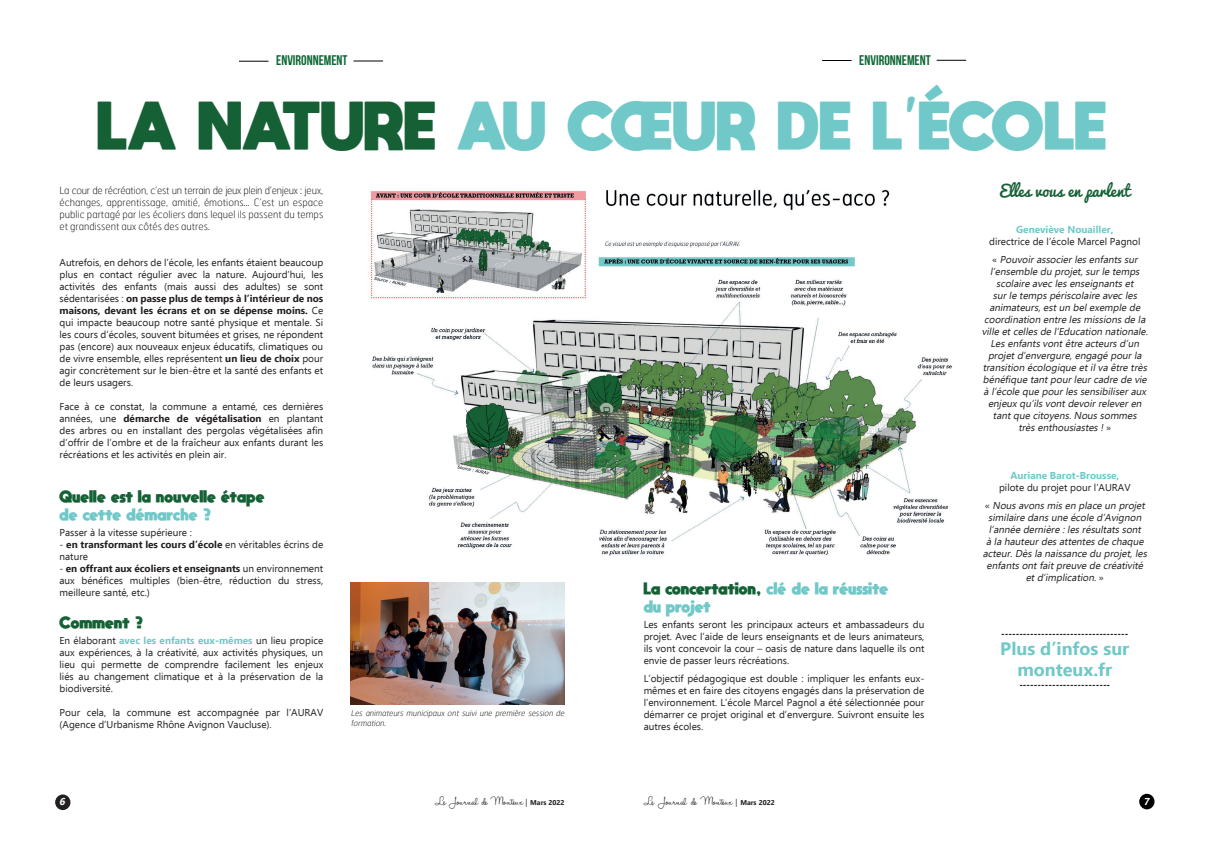
<style>
.page{position:relative;width:1208px;height:859px;background:#fff}
.page>*{position:absolute;margin:0;border:0;box-sizing:border-box;transform-origin:0 0}
.t1{font:800 48px "moon get";letter-spacing:.01em;color:#70c8c8}
.t2{font:700 18px "Ebrima";color:#70c8c8}
.t3{font:16px "Pacifico";color:#156136}
.t4{font:14px "Bebas Neue";color:#0d6635}
.t5{font:13px "Halo Handletter";color:#231f20}
.t6{font:800 12px "moon get";color:#156136}
.t7{font:800 12px "moon get";color:#70c8c8}
.t8{font:10px/12px "Ebrima";color:#231f20;text-align:justify}
.t9{font:italic 10px/12px "Ebrima";color:#231f20;text-align:center}
.t10{font:100 10px/12px "Hermes";color:#231f20;text-align:justify}
.t11{font:700 10px/12px "Ebrima";color:#231f20}
.t12{font:700 10px "Ebrima";color:#70c8c8}
.t13{font:italic 700 10px "Ebrima";color:#fff}
.t14{font:700 9px "Ebrima";color:#231f20}
.t15{font:italic 100 8px/10px "Hermes";color:#231f20}
.s1{color:#166036}
.s2{font-family:"Pacifico";font-weight:400}
.s3{font-style:normal}
.s4{font-weight:700}
.s5{font-weight:400}
.s6{font-weight:700;color:#70c8c8}
.s7{color:#70c8c8}
.s8{font-family:"Ebrima";font-size:8px}
.s9{font-family:"Ebrima";font-weight:700;font-size:7px}
</style>
<div class="page">
<div style="left:1139px;top:794px;width:15px;height:15px;background:#000;border-radius:50%"></div>
<div style="left:55px;top:794px;width:15px;height:16px;background:#231f20;border-radius:50%"></div>
<img style="left:370px;top:189px;width:582px;height:367px">
<hr style="left:353px;top:61px;width:30px;height:1px;background:#000">
<svg style="left:239px;top:61px;width:29px;height:1px"></svg>
<img style="left:351px;top:582px;width:213px;height:122px">
<hr style="left:936px;top:60px;width:30px;height:1px;background:#000">
<svg style="left:822px;top:60px;width:29px;height:1px"></svg>
<p class="t4" style="left:276px;top:53px;width:73px">ENVIRONNEMENT</p>
<p class="t4" style="left:859px;top:52px;width:73px">ENVIRONNEMENT</p>
<p class="t1" style="left:98px;top:96px;width:1011px"><span class="s1">LA NATURE</span> AU CŒUR DE L<span class="s2">’</span>ÉCOLE</p>
<p class="t3" style="left:999px;top:182px;width:132px">Elles vous en parlent</p>
<p class="t12" style="left:1016px;top:222px;width:99px">Geneviève Nouailler,</p>
<p class="t8" style="left:989px;top:235px;width:153px">directrice de l’école Marcel Pagnol</p>
<p class="t9" style="left:981px;top:253px;width:170px"><span class="s3">«</span> Pouvoirassocierlesenfantssur l’ensemble du projet,surle temps scolaire aveclesenseignantset<br>surle tempspériscolaire avecles animateurs,estun belexemple de coordination entre lesmissionsde la ville etcellesde l’Education nationale.<br>Lesenfantsvontêtre acteursd’un projetd’envergure,engagé pourla transition écologique etilva être très bénéfique tantpourleurcadre de vie à l’école que pourlessensibiliseraux enjeuxqu’ilsvontdevoirreleveren tantque citoyens.Noussommes</p>
<p class="t9" style="left:1018px;top:421px;width:94px">trèsenthousiastes!<span class="s3">»</span></p>
<p class="t10" style="left:60px;top:184px;width:265px">La cour de récréation, c’est un terrain de jeux plein d’enjeux : jeux, échanges, apprentissage, amitié, émotions… C’est un espace public partagé par les écoliers dans lequel ils passent du temps et grandissent aux côtés des autres.</p>
<p class="t8" style="left:60px;top:256px;width:265px">Autrefois, en dehors de l’école, les enfants étaient beaucoup plus en contact régulier avec la nature. Aujourd’hui, les activités des enfants (mais aussi des adultes) se sont sédentarisées : <span class="s4">on passe plus de temps à l’intérieur de nos maisons, devant les écrans et on se dépense moins.</span> Ce qui impacte beaucoup notre santé physique et mentale. Si les cours d’écoles, souvent bitumées et grises, ne répondent pas (encore) aux nouveaux enjeux éducatifs, climatiques ou de vivre ensemble, elles représentent <span class="s4">un lieu de choix</span> pour agir concrètement sur le bien-être et la santé des enfants et de leurs usagers.</p>
<p class="t8" style="left:60px;top:400px;width:265px">Face à ce constat, la commune a entamé, ces dernières années, une <span class="s4">démarche de végétalisation</span> en plantant des arbres ou en installant des pergolas végétalisées afin d’offrir de l’ombre et de la fraîcheur aux enfants durant les récréations et les activités en plein air.</p>
<p class="t6" style="left:60px;top:489px;width:207px">Quelle est la nouvelle étape</p>
<p class="t7" style="left:60px;top:507px;width:153px">de cette démarche ?</p>
<p class="t8" style="left:60px;top:526px;width:134px">Passer à la vitesse supérieure :</p>
<p class="t11" style="left:60px;top:538px;width:265px"><span class="s5">-</span> en transformant les cours d’école <span class="s5">en véritables écrins de nature</span></p>
<p class="t8" style="left:60px;top:562px;width:265px">- <span class="s4">en offrant aux écoliers et enseignants</span> un environnement aux bénéfices multiples (bien-être, réduction du stress, meilleure santé, etc.)</p>
<p class="t6" style="left:60px;top:615px;width:85px">Comment ?</p>
<p class="t8" style="left:60px;top:634px;width:265px">En élaborant <span class="s6">avec les enfants eux-mêmes</span> un lieu propice aux expériences, à la créativité, aux activités physiques, un lieu qui permette de comprendre facilement les enjeux liés au changement climatique et à la préservation de la biodiversité.</p>
<p class="t8" style="left:60px;top:706px;width:265px">Pour cela, la commune est accompagnée par l’AURAV (Agence d’Urbanisme Rhône Avignon Vaucluse).</p>
<p class="t12" style="left:1010px;top:468px;width:110px">Auriane Barot-Brousse,</p>
<p class="t8" style="left:999px;top:481px;width:133px">pilote du projet pour l’AURAV</p>
<p class="t9" style="left:982px;top:499px;width:168px"><span class="s3">«</span> Nousavonsmisen place un projet similaire dansune école d’Avignon l’année dernière :lesrésultatssont<br>à la hauteurdesattentesde chaque acteur.Dèsla naissance du projet,les enfantsontfaitpreuve de créativité etd’implication.<span class="s3">»</span></p>
<p class="t6" style="left:643px;top:580px;width:246px">La concertation, <span class="s7">clé de la réussite</span></p>
<p class="t7" style="left:643px;top:598px;width:69px">du projet</p>
<p class="t8" style="left:643px;top:618px;width:282px">Les enfants seront les principaux acteurs et ambassadeurs du projet. Avec l’aide de leurs enseignants et de leurs animateurs, ils vont concevoir la cour – oasis de nature dans laquelle ils ont envie de passer leurs récréations.</p>
<p class="t8" style="left:643px;top:672px;width:282px">L’objectif pédagogique est double : impliquer les enfants eux&shy;mêmes et en faire des citoyens engagés dans la préservation de l’environnement. L’école Marcel Pagnol a été sélectionnée pour démarrer ce projet original et d’envergure. Suivront ensuite les autres écoles.</p>
<p class="t14" style="left:1001px;top:627px;width:129px">-----------------------------------</p>
<p class="t2" style="left:1000px;top:635px;width:131px">Plus d’infos sur</p>
<p class="t2" style="left:1017px;top:656px;width:96px">monteux.fr</p>
<p class="t14" style="left:1019px;top:678px;width:92px">-------------------------</p>
<p class="t15" style="left:351px;top:708px;width:217px">Les animateurs municipaux ont suivi une première session de formation.</p>
<p class="t13" style="left:59px;top:793px;width:10px">6</p>
<h3 class="t5" style="left:435px;top:794px;width:131px">Le Journal de Monteux <span class="s8">|</span> <span class="s9">Mars 2022</span></h3>
<h3 class="t5" style="left:643px;top:794px;width:133px">Le Journal de Monteux <span class="s8">|</span> <span class="s9">Mars 2022</span></h3>
<p class="t13" style="left:1143px;top:793px;width:10px">7</p>
</div>
